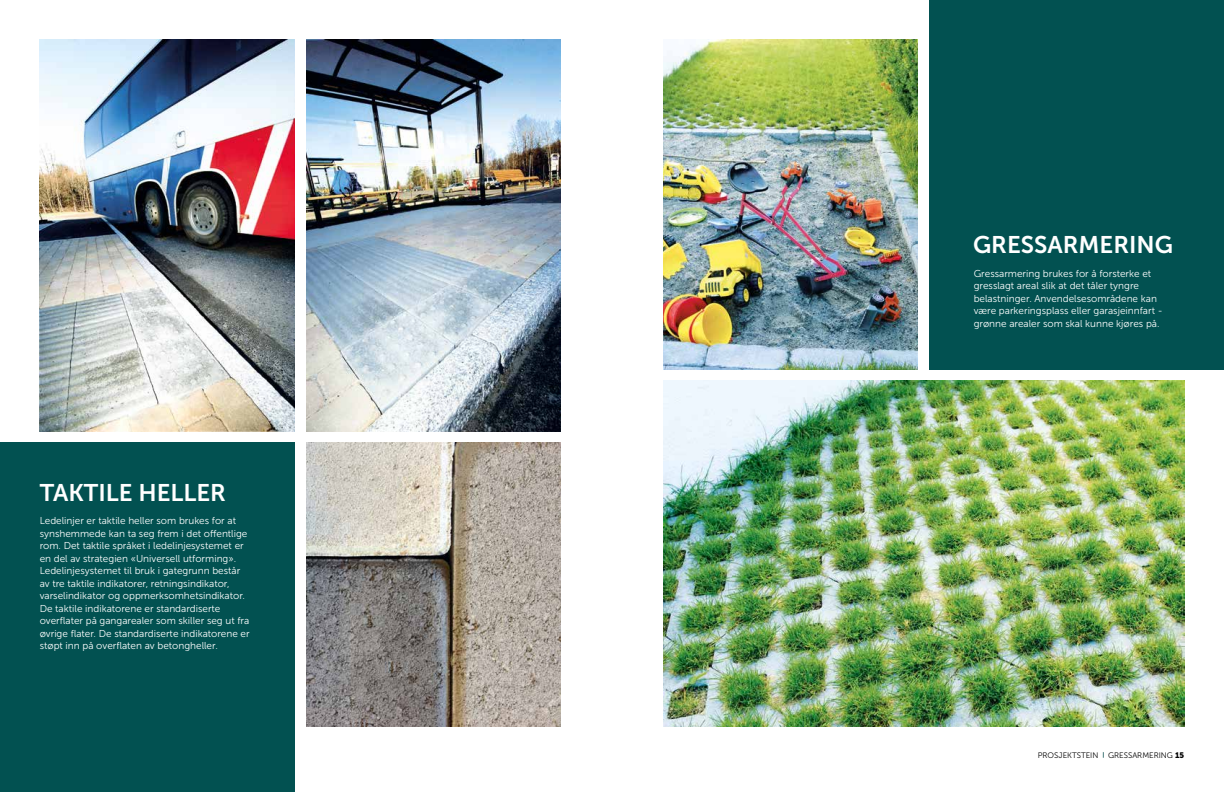
<style>
.page{position:relative;width:1224px;height:792px;background:#fff}
.page>*{position:absolute;margin:0;border:0;box-sizing:border-box;transform-origin:0 0}
.t1{font:24px "Museo Sans 700";color:#fff}
.t2{font:10px/12.5px "Museo Sans 300";color:#fff}
.t3{font:8px "Museo Sans 300";color:#000}
.s1{font-family:"Museo Sans 900"}
</style>
<div class="page">
<div style="left:0;top:443px;width:295px;height:349px;background:#025151"></div>
<img style="left:306px;top:40px;width:255px;height:392px">
<img style="left:40px;top:40px;width:255px;height:392px">
<img style="left:306px;top:443px;width:255px;height:284px">
<div style="left:929px;top:0;width:295px;height:369px;background:#025151"></div>
<img style="left:663px;top:381px;width:521px;height:346px">
<img style="left:663px;top:40px;width:255px;height:329px">
<h1 class="t1" style="left:40px;top:479px;width:188px">TAKTILE HELLER</h1>
<p class="t2" style="left:40px;top:515px;width:211px">Ledelinjer er taktile heller som brukes for at synshemmede kan ta seg frem i det offentlige rom. Det taktile språket i ledelinjesystemet er en del av strategien «Universell utforming».<br>Ledelinjesystemet til bruk i gategrunn består av tre taktile indikatorer, retningsindikator, varselindikator og oppmerksomhetsindikator.<br>De taktile indikatorene er standardiserte overflater på gangarealer som skiller seg ut fra øvrige flater. De standardiserte indikatorene er støpt inn på overflaten av betongheller.</p>
<h1 class="t1" style="left:973px;top:231px;width:202px">GRESSARMERING</h1>
<p class="t2" style="left:974px;top:267px;width:190px">Gressarmering brukes for å forsterke et gresslagt areal slik at det tåler tyngre belastninger. Anvendelsesområdene kan være parkeringsplass eller garasjeinnfart - grønne arealer som skal kunne kjøres på.</p>
<p class="t3" style="left:1038px;top:751px;width:148px">PROSJEKTSTEIN GRESSARMERING <span class="s1">15</span></p>
</div>
